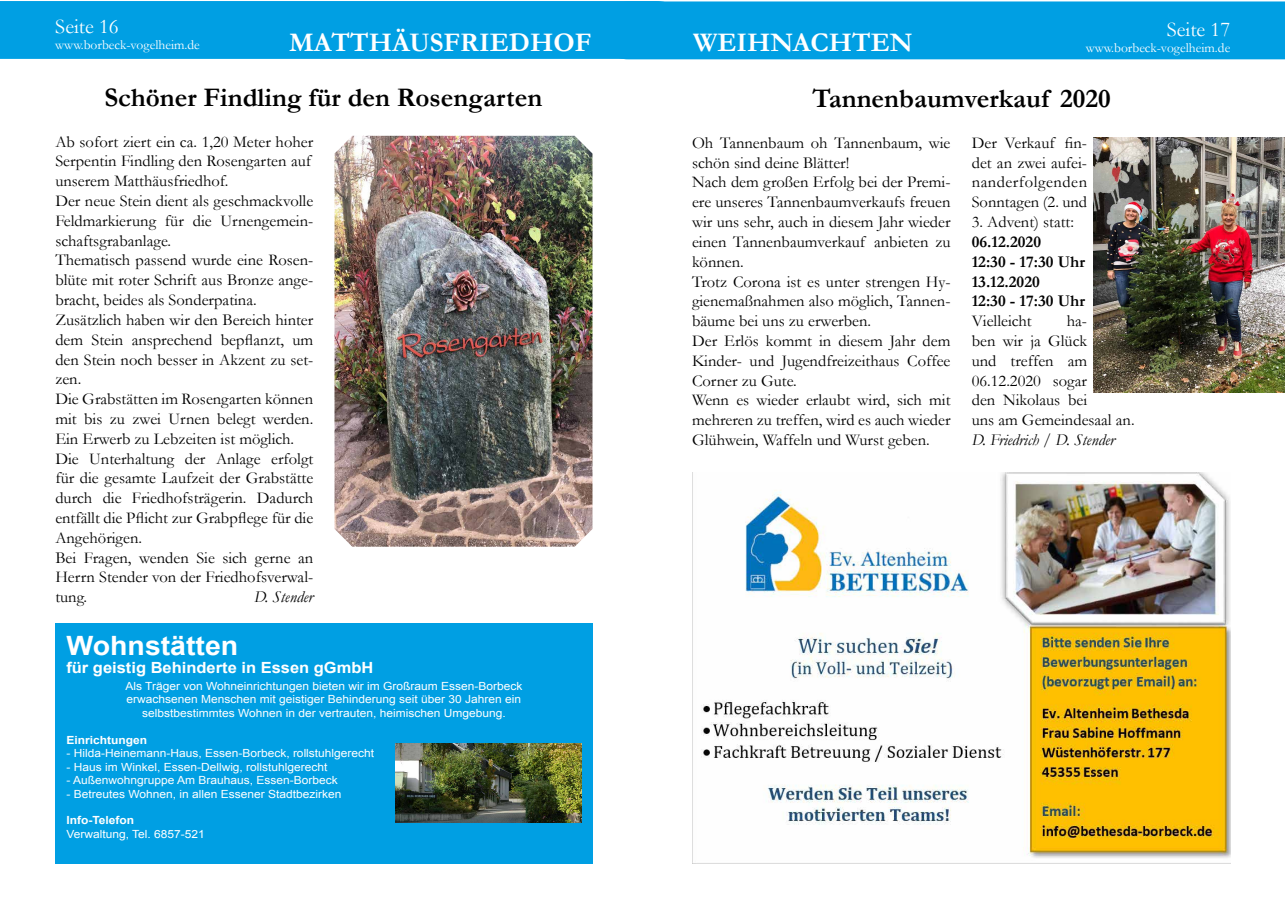
<style>
.page{position:relative;width:1285px;height:919px;background:#fff}
.page>*{position:absolute;margin:0;border:0;box-sizing:border-box;transform-origin:0 0}
.t1{font:700 27px "Garamond";color:#000}
.t2{font:700 27px "Garamond";color:#fff}
.t3{font:700 26.55px "Arial";color:#fff;scale:1.07 1}
.t4{font:21px "Garamond";color:#fff}
.t5{font:16.5px/19.8px "Garamond";color:#000}
.t6{font:700 16.5px/19.8px "Garamond";color:#000}
.t7{font:italic 16.5px "Garamond";color:#000}
.t8{font:700 15.45px "Arial";color:#fff;scale:1.07 1}
.t9{font:13.5px "Garamond";color:#fff}
.t10{font:11.25px/13.5px "Arial";color:#fff;text-align:center;scale:1.07 1}
.t11{font:700 11.25px "Arial";color:#fff;scale:1.07 1}
</style>
<div class="page">
<div style="left:0;top:1px;width:1284px;height:58px;background:#009fe3"></div>
<div style="left:55px;top:623px;width:537px;height:240px;background:#009fe3"></div>
<img style="left:395px;top:743px;width:186px;height:79px">
<img style="left:692px;top:472px;width:538px;height:391px">
<img style="left:334px;top:136px;width:258px;height:410px">
<img style="left:1093px;top:137px;width:191px;height:255px">
<p class="t4" style="left:55px;top:13px;width:65px">Seite 16</p>
<p class="t9" style="left:55px;top:36px;width:146px">www.borbeck-vogelheim.de</p>
<h1 class="t2" style="left:289px;top:24px;width:304px">MATTHÄUSFRIEDHOF</h1>
<p class="t4" style="left:1166px;top:15px;width:65px">Seite 17</p>
<h1 class="t2" style="left:693px;top:24px;width:221px">WEIHNACHTEN</h1>
<p class="t9" style="left:1085px;top:39px;width:146px">www.borbeck-vogelheim.de</p>
<h1 class="t1" style="left:104px;top:79px;width:439px">Schöner Findling für den Rosengarten</h1>
<h1 class="t1" style="left:812px;top:80px;width:300px">Tannenbaumverkauf 2020</h1>
<p class="t5" style="left:55px;top:131px;width:259px">Ab sofort ziert ein ca. 1,20 Meter hoher Serpentin Findling den Rosengarten auf unserem Matthäusfriedhof.<br>Der neue Stein dient als geschmackvolle Feldmarkierung für die Urnengemein&shy;schaftsgrabanlage.<br>Thematisch passend wurde eine Rosen&shy;blüte mit roter Schrift aus Bronze ange&shy;bracht, beides als Sonderpatina.<br>Zusätzlich haben wir den Bereich hinter dem Stein ansprechend bepflanzt, um den Stein noch besser in Akzent zu set&shy;zen.<br>Die Grabstätten im Rosengarten können mit bis zu zwei Urnen belegt werden.<br>Ein Erwerb zu Lebzeiten ist möglich.<br>Die Unterhaltung der Anlage erfolgt für die gesamte Laufzeit der Grabstätte durch die Friedhofsträgerin. Dadurch entfällt die Pflicht zur Grabpflege für die Angehörigen.<br>Bei Fragen, wenden Sie sich gerne an Herrn Stender von der Friedhofsverwal&shy;tung.</p>
<p class="t5" style="left:692px;top:132px;width:260px">Oh Tannenbaum oh Tannenbaum, wie schön sind deine Blätter!<br>Nach dem großen Erfolg bei der Premi&shy;ere unseres Tannenbaumverkaufs freuen wir uns sehr, auch in diesem Jahr wieder einen Tannenbaumverkauf anbieten zu können.<br>Trotz Corona ist es unter strengen Hy&shy;gienemaßnahmen also möglich, Tannen&shy;bäume bei uns zu erwerben.<br>Der Erlös kommt in diesem Jahr dem<br>Kinder- und Jugendfreizeithaus Coffee<br>Corner zu Gute.<br>Wenn es wieder erlaubt wird, sich mit mehreren zu treffen, wird es auch wieder<br>Glühwein, Waffeln und Wurst geben.</p>
<p class="t5" style="left:971px;top:132px;width:117px;text-align:justify">Der Verkauf fin&shy;det an zwei aufei&shy;nanderfolgenden Sonntagen (2. und</p>
<p class="t5" style="left:971px;top:211px;width:104px">3. Advent) statt:</p>
<p class="t6" style="left:971px;top:232px;width:115px">06.12.2020<br>12:30 - 17:30 Uhr<br>13.12.2020<br>12:30 - 17:30 Uhr</p>
<p class="t5" style="left:971px;top:310px;width:61px">Vielleicht</p>
<p class="t5" style="left:971px;top:310px;width:164px;text-indent:95px">ha-<br>ben wir ja Glück<br>und treffen am<br>06.12.2020 sogar<br>den Nikolaus bei<br>uns am Gemeindesaal an.</p>
<p class="t7" style="left:971px;top:430px;width:145px">D. Friedrich / D. Stender</p>
<p class="t7" style="left:254px;top:587px;width:61px">D. Stender</p>
<h2 class="t3" style="left:66px;top:627px;width:162px">Wohnstätten</h2>
<p class="t8" style="left:66px;top:657px;width:288px">für geistig Behinderte in Essen gGmbH</p>
<p class="t10" style="left:125px;top:679px;width:372px">Als Träger von Wohneinrichtungen bieten wir im Großraum Essen-Borbeck erwachsenen Menschen mit geistiger Behinderung seit über 30 Jahren ein selbstbestimmtes Wohnen in der vertrauten, heimischen Umgebung.</p>
<p class="t11" style="left:66px;top:732px;width:77px">Einrichtungen</p>
<p class="t10" style="left:66px;top:746px;width:289px">- Hilda-Heinemann-Haus, Essen-Borbeck, rollstuhlgerecht</p>
<p class="t10" style="left:66px;top:760px;width:245px">- Haus im Winkel, Essen-Dellwig, rollstuhlgerecht</p>
<p class="t10" style="left:66px;top:773px;width:255px">- Außenwohngruppe Am Brauhaus, Essen-Borbeck</p>
<p class="t10" style="left:66px;top:786px;width:258px">- Betreutes Wohnen, in allen Essener Stadtbezirken</p>
<p class="t11" style="left:66px;top:812px;width:65px">Info-Telefon</p>
<p class="t10" style="left:66px;top:827px;width:131px">Verwaltung, Tel. 6857-521</p>
</div>
